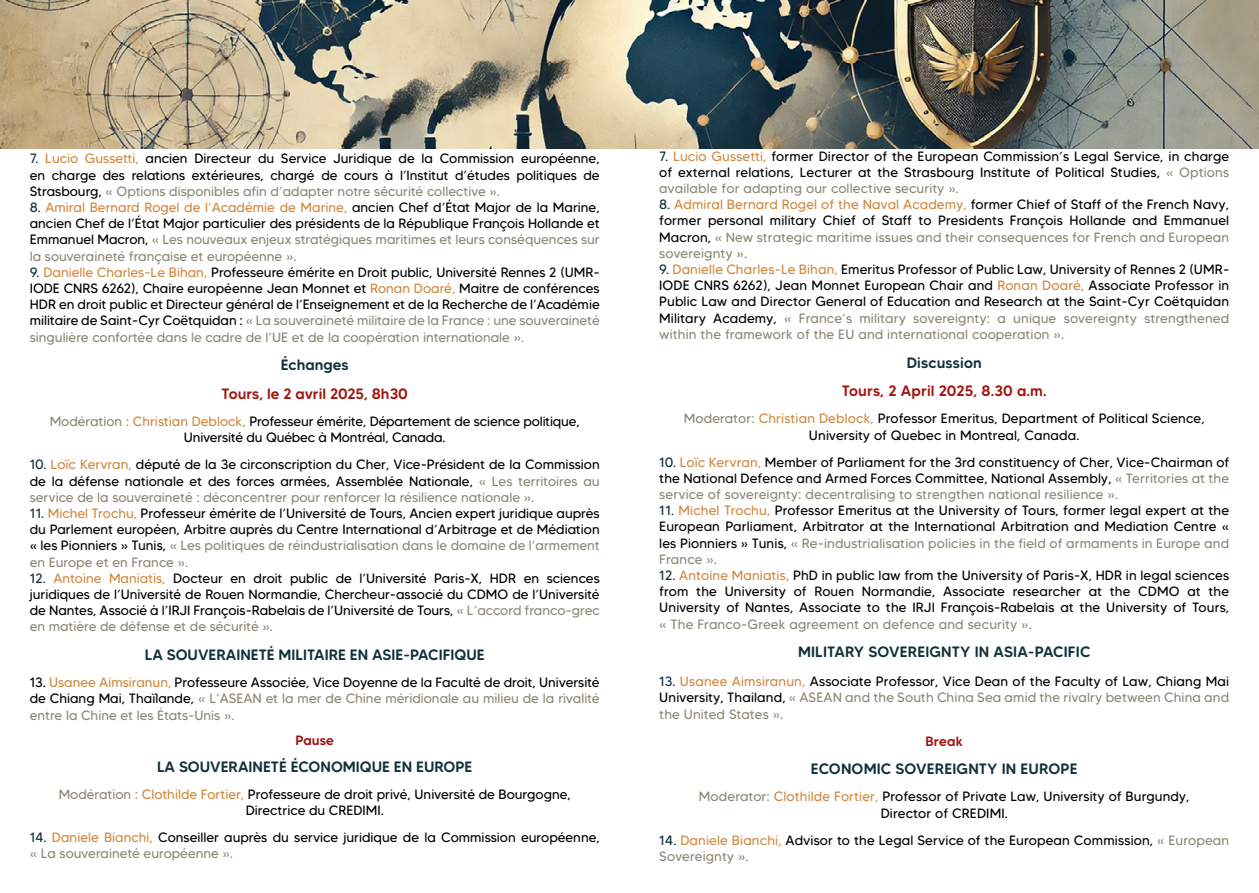
<style>
.page{position:relative;width:1259px;height:893px;background:#fff}
.page>*{position:absolute;margin:0;border:0;box-sizing:border-box;transform-origin:0 0}
.t1{font:500 15px "MADE Tommy Soft";color:#11313d}
.t2{font:500 15px "MADE Tommy Soft";color:#a01510}
.t3{font:13.5px/16.2px "MADE Tommy Soft";color:#000;text-align:justify}
.t4{font:13.5px "MADE Tommy Soft";letter-spacing:.01em;color:#8d8977}
.t5{font:500 13.5px "MADE Tommy Soft";color:#a01510}
.s1{color:#11313d}
.s2{color:#cf8a42}
.s3{color:#8d8977}
</style>
<div class="page">
<img style="left:0;top:0;width:1259px;height:149px">
<p class="t3" style="left:30px;top:150px;width:571px"><span class="s1">7.</span> <span class="s2">Lucio Gussetti,</span> ancien Directeur du Service Juridique de la Commission européenne, en charge des relations extérieures, chargé de cours à l’Institut d’études politiques de Strasbourg, <span class="s3">« Options disponibles afin d’adapter notre sécurité collective ».</span></p>
<p class="t3" style="left:30px;top:199px;width:571px"><span class="s1">8.</span> <span class="s2">Amiral Bernard Rogel de l’Académie de Marine,</span> ancien Chef d’État Major de la Marine, ancien Chef de l’État Major particulier des présidents de la République François Hollande et Emmanuel Macron, <span class="s3">« Les nouveaux enjeux stratégiques maritimes et leurs conséquences sur la souveraineté française et européenne ».</span></p>
<p class="t3" style="left:30px;top:264px;width:571px"><span class="s1">9.</span> <span class="s2">Danielle Charles-Le Bihan,</span> Professeure émérite en Droit public, Université Rennes 2 (UMR-IODE CNRS 6262), Chaire européenne Jean Monnet et <span class="s2">Ronan Doaré,</span> Maitre de conférences HDR en droit public et Directeur général de l’Enseignement et de la Recherche de l’Académie militaire de Saint-Cyr Coëtquidan : <span class="s3">« La souveraineté militaire de la France : une souveraineté singulière confortée dans le cadre de l’UE et de la coopération internationale ».</span></p>
<p class="t1" style="left:281px;top:356px;width:69px">Échanges</p>
<p class="t2" style="left:222px;top:385px;width:188px">Tours, le 2 avril 2025, 8h30</p>
<p class="t3" style="left:50px;top:413px;width:531px;text-align:center"><span class="s3">Modération :</span> <span class="s2">Christian Deblock,</span> Professeur émérite, Département de science politique,<br>Université du Québec à Montréal, Canada.</p>
<p class="t3" style="left:30px;top:456px;width:571px"><span class="s1">10.</span> <span class="s2">Loïc Kervran,</span> député de la 3e circonscription du Cher, Vice-Président de la Commission de la défense nationale et des forces armées, Assemblée Nationale, <span class="s3">« Les territoires au service de la souveraineté : déconcentrer pour renforcer la résilience nationale ».</span></p>
<p class="t3" style="left:30px;top:505px;width:571px"><span class="s1">11.</span> <span class="s2">Michel Trochu,</span> Professeur émérite de l’Université de Tours, Ancien expert juridique auprès du Parlement européen, Arbitre auprès du Centre International d’Arbitrage et de Médiation « les Pionniers » Tunis, <span class="s3">« Les politiques de réindustrialisation dans le domaine de l’armement en Europe et en France ».</span></p>
<p class="t3" style="left:30px;top:570px;width:571px"><span class="s1">12.</span> <span class="s2">Antoine Maniatis,</span> Docteur en droit public de l’Université Paris-X, HDR en sciences juridiques de l’Université de Rouen Normandie, Chercheur-associé du CDMO de l’Université de Nantes, Associé à l’IRJI François-Rabelais de l’Université de Tours, <span class="s3">« L’accord franco-grec en matière de défense et de sécurité ».</span></p>
<p class="t1" style="left:145px;top:646px;width:341px">LA SOUVERAINETÉ MILITAIRE EN ASIE-PACIFIQUE</p>
<p class="t3" style="left:30px;top:674px;width:571px">13. <span class="s2">Usanee Aimsiranun,</span> Professeure Associée, Vice Doyenne de la Faculté de droit, Université de Chiang Mai, Thaïlande, <span class="s3">« L’ASEAN et la mer de Chine méridionale au milieu de la rivalité entre la Chine et les États-Unis ».</span></p>
<p class="t5" style="left:295px;top:732px;width:40px">Pause</p>
<p class="t1" style="left:157px;top:757px;width:317px">LA SOUVERAINETÉ ÉCONOMIQUE EN EUROPE</p>
<p class="t3" style="left:59px;top:786px;width:513px;text-align:center"><span class="s3">Modération :</span> <span class="s2">Clothilde Fortier,</span> Professeure de droit privé, Université de Bourgogne,<br>Directrice du CREDIMI.</p>
<p class="t3" style="left:30px;top:829px;width:571px"><span class="s1">14.</span> <span class="s2">Daniele Bianchi,</span> Conseiller auprès du service juridique de la Commission européenne, <span class="s3">« La souveraineté européenne ».</span></p>
<p class="t3" style="left:659px;top:148px;width:571px"><span class="s1">7.</span> <span class="s2">Lucio Gussetti,</span> former Director of the European Commission’s Legal Service, in charge of external relations, Lecturer at the Strasbourg Institute of Political Studies, <span class="s3">« Options available for adapting our collective security ».</span></p>
<p class="t3" style="left:659px;top:196px;width:571px"><span class="s1">8.</span> <span class="s2">Admiral Bernard Rogel of the Naval Academy,</span> former Chief of Staff of the French Navy, former personal military Chief of Staff to Presidents François Hollande and Emmanuel Macron, <span class="s3">« New strategic maritime issues and their consequences for French and European sovereignty ».</span></p>
<p class="t3" style="left:659px;top:261px;width:571px"><span class="s1">9.</span> <span class="s2">Danielle Charles-Le Bihan,</span> Emeritus Professor of Public Law, University of Rennes 2 (UMR-IODE CNRS 6262), Jean Monnet European Chair and <span class="s2">Ronan Doaré,</span> Associate Professor in Public Law and Director General of Education and Research at the Saint-Cyr Coëtquidan Military Academy, <span class="s3">« France’s military sovereignty: a unique sovereignty strengthened within the framework of the EU and international cooperation ».</span></p>
<p class="t1" style="left:906px;top:353px;width:77px">Discussion</p>
<p class="t2" style="left:841px;top:382px;width:206px">Tours, 2 April 2025, 8.30 a.m.</p>
<p class="t3" style="left:684px;top:410px;width:522px;text-align:center"><span class="s3">Moderator:</span> <span class="s2">Christian Deblock,</span> Professor Emeritus, Department of Political Science,<br>University of Quebec in Montreal, Canada.</p>
<p class="t3" style="left:659px;top:454px;width:571px"><span class="s1">10.</span> <span class="s2">Loïc Kervran,</span> Member of Parliament for the 3rd constituency of Cher, Vice-Chairman of the National Defence and Armed Forces Committee, National Assembly, <span class="s3">« Territories at the service of sovereignty: decentralising to strengthen national resilience ».</span></p>
<p class="t3" style="left:659px;top:502px;width:571px"><span class="s1">11.</span> <span class="s2">Michel Trochu,</span> Professor Emeritus at the University of Tours, former legal expert at the European Parliament, Arbitrator at the International Arbitration and Mediation Centre « les Pionniers » Tunis, <span class="s3">« Re-industrialisation policies in the field of armaments in Europe and France ».</span></p>
<p class="t3" style="left:659px;top:567px;width:571px"><span class="s1">12.</span> <span class="s2">Antoine Maniatis,</span> PhD in public law from the University of Paris-X, HDR in legal sciences from the University of Rouen Normandie, Associate researcher at the CDMO at the University of Nantes, Associate to the IRJI François-Rabelais at the University of Tours,</p>
<p class="t4" style="left:659px;top:616px;width:374px">« The Franco-Greek agreement on defence and security ».</p>
<p class="t1" style="left:798px;top:643px;width:294px">MILITARY SOVEREIGNTY IN ASIA-PACIFIC</p>
<p class="t3" style="left:659px;top:673px;width:571px"><span class="s1">13.</span> <span class="s2">Usanee Aimsiranun,</span> Associate Professor, Vice Dean of the Faculty of Law, Chiang Mai University, Thailand, <span class="s3">« ASEAN and the South China Sea amid the rivalry between China and the United States ».</span></p>
<p class="t5" style="left:925px;top:733px;width:39px">Break</p>
<p class="t1" style="left:811px;top:760px;width:268px">ECONOMIC SOVEREIGNTY IN EUROPE</p>
<p class="t3" style="left:699px;top:788px;width:492px;text-align:center"><span class="s3">Moderator:</span> <span class="s2">Clothilde Fortier,</span> Professor of Private Law, University of Burgundy,<br>Director of CREDIMI.</p>
<p class="t3" style="left:659px;top:832px;width:571px"><span class="s1">14.</span> <span class="s2">Daniele Bianchi,</span> Advisor to the Legal Service of the European Commission, <span class="s3">« European<br>Sovereignty ».</span></p>
</div>
